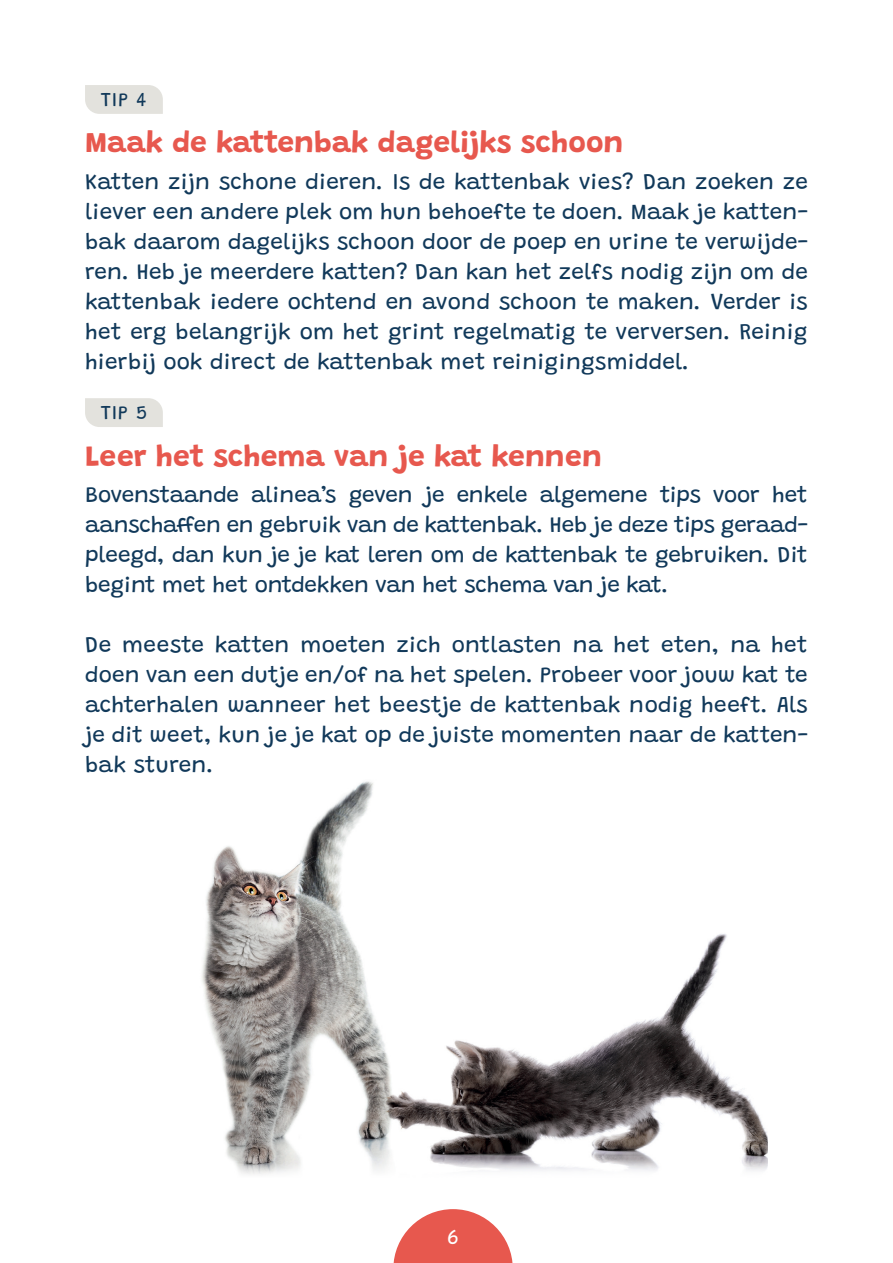
<style>
.page{position:relative;width:893px;height:1263px;background:#fff}
.page>*{position:absolute;margin:0;border:0;box-sizing:border-box;transform-origin:0 0}
.t1{font:700 30px "Grandstander";color:#e7584e}
.t2{font:22.5px/30px "Grandstander";letter-spacing:.005em;color:#11395a;text-align:justify}
.t3{font:21px "Grandstander";color:#fff}
.t4{font:19.5px "Grandstander";letter-spacing:.05em;color:#11395a}
</style>
<div class="page">
<svg style="left:393px;top:1209px;width:120px;height:54px"></svg>
<div style="left:85px;top:85px;width:78px;height:29px;background:#e3e2dd"></div>
<div style="left:85px;top:398px;width:78px;height:29px;background:#e3e2dd"></div>
<img style="left:202px;top:781px;width:181px;height:393px">
<img style="left:383px;top:934px;width:384px;height:237px">
<p class="t4" style="left:101px;top:85px;width:48px">TIP 4</p>
<h1 class="t1" style="left:85px;top:120px;width:540px">Maak de kattenbak dagelijks schoon</h1>
<p class="t2" style="left:85px;top:164px;width:724px">Katten zijn schone dieren. Is de kattenbak vies? Dan zoeken ze liever een andere plek om hun behoefte te doen. Maak je katten&shy;bak daarom dagelijks schoon door de poep en urine te verwijde&shy;ren. Heb je meerdere katten? Dan kan het zelfs nodig zijn om de kattenbak iedere ochtend en avond schoon te maken. Verder is het erg belangrijk om het grint regelmatig te verversen. Reinig hierbij ook direct de kattenbak met reinigingsmiddel.</p>
<p class="t4" style="left:101px;top:398px;width:48px">TIP 5</p>
<h1 class="t1" style="left:85px;top:433px;width:518px">Leer het schema van je kat kennen</h1>
<p class="t2" style="left:85px;top:478px;width:724px">Bovenstaande alinea’s geven je enkele algemene tips voor het aanschaffen en gebruik van de kattenbak. Heb je deze tips geraad&shy;pleegd, dan kun je je kat leren om de kattenbak te gebruiken. Dit begint met het ontdekken van het schema van je kat.</p>
<p class="t2" style="left:85px;top:628px;width:724px">De meeste katten moeten zich ontlasten na het eten, na het doen van een dutje en/of na het spelen. Probeer voor jouw kat te achterhalen wanneer het beestje de kattenbak nodig heeft. Als je dit weet, kun je je kat op de juiste momenten naar de katten&shy;bak sturen.</p>
<p class="t3" style="left:447px;top:1221px;width:14px">6</p>
</div>
